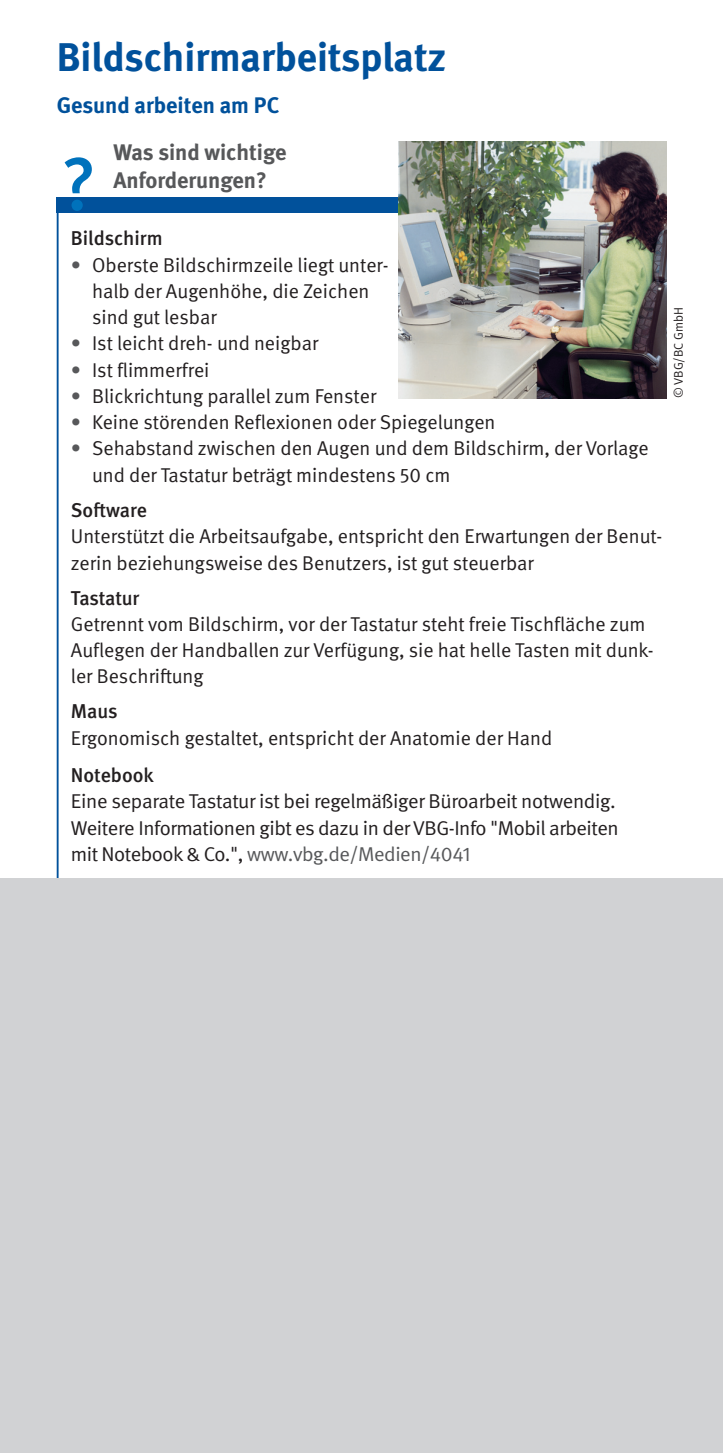
<style>
.page{position:relative;width:723px;height:1453px;background:#fff}
.page>*{position:absolute;margin:0;border:0;box-sizing:border-box;transform-origin:0 0}
.t1{font:700 40px "DGUV Meta";color:#01519b}
.t2{font:700 22.5px/27.5px "DGUV Meta";color:#57585a}
.t3{font:700 22.5px "DGUV Meta";color:#01519b}
.t4{font:20px/26.2px "DGUV Meta";color:#231f20}
.t5{font:20px/26.5px "DGUV Meta";letter-spacing:-.025em;color:#231f20}
.t6{font:500 20px "DGUV Meta";color:#231f20}
.t7{font:12.5px "DGUV Meta";color:#231f20}
.s1{color:#57585a}
</style>
<div class="page">
<svg style="left:56px;top:197px;width:612px;height:682px"></svg>
<div style="left:57px;top:198px;width:609px;height:15px;background:#01519b"></div>
<svg style="left:65px;top:157px;width:27px;height:54px"></svg>
<img style="left:398px;top:142px;width:268px;height:256px">
<div style="left:0;top:879px;width:723px;height:574px;background:#d1d2d4"></div>
<h1 class="t1" style="left:57px;top:42px;width:391px">Bildschirmarbeitsplatz</h1>
<p class="t3" style="left:57px;top:97px;width:224px">Gesund arbeiten am PC</p>
<p class="t2" style="left:113px;top:140px;width:175px">Was sind wichtige<br>Anforderungen?</p>
<p class="t6" style="left:71px;top:231px;width:93px">Bildschirm</p>
<p class="t4" style="left:92px;top:253px;width:298px;text-indent:-21px"><span class="s1">•</span> Oberste Bildschirmzeile liegt unter&shy;halb der Augenhöhe, die Zeichen sind gut lesbar</p>
<p class="t4" style="left:71px;top:332px;width:249px"><span class="s1">•</span> Ist leicht dreh- und neigbar</p>
<p class="t4" style="left:71px;top:358px;width:140px"><span class="s1">•</span> Ist flimmerfrei</p>
<p class="t4" style="left:71px;top:384px;width:307px"><span class="s1">•</span> Blickrichtung parallel zum Fenster</p>
<p class="t4" style="left:71px;top:410px;width:426px"><span class="s1">•</span> Keine störenden Reflexionen oder Spiegelungen</p>
<p class="t4" style="left:92px;top:436px;width:558px;text-indent:-21px"><span class="s1">•</span> Sehabstand zwischen den Augen und dem Bildschirm, der Vorlage und der Tastatur beträgt mindes tens 50 cm</p>
<p class="t6" style="left:71px;top:503px;width:78px">Software</p>
<p class="t4" style="left:71px;top:525px;width:593px">Unterstützt die Arbeitsauf gabe, entspricht den Erwartungen der Benut&shy;zerin beziehungsweise des Benutzers, ist gut steuerbar</p>
<p class="t6" style="left:71px;top:590px;width:70px">Tastatur</p>
<p class="t4" style="left:71px;top:612px;width:584px">Getrennt vom Bildschirm, vor der Tastatur steht freie Tischfläche zum<br>Auflegen der Handballen zur Ver fügung, sie hat helle Tasten mit dunk&shy;ler Beschriftung</p>
<p class="t6" style="left:71px;top:704px;width:48px">Maus</p>
<p class="t4" style="left:71px;top:726px;width:483px">Ergonomisch gestaltet, entspricht der Anatomie der Hand</p>
<p class="t6" style="left:71px;top:768px;width:84px">Notebook</p>
<p class="t5" style="left:71px;top:790px;width:549px">Eine separate Tastatur ist bei regelmäßiger Büroarbeit notwendig.<br>Weitere Informationen gibt es dazu in der VBG-Info "Mobil arbeiten mit Notebook &amp; Co.", <span class="s1">www.vbg.de/Medien/4041</span></p>
<p class="t7" style="left:674px;top:398px;width:92px;rotate:-90deg">© VBG/BC GmbH</p>
</div>
